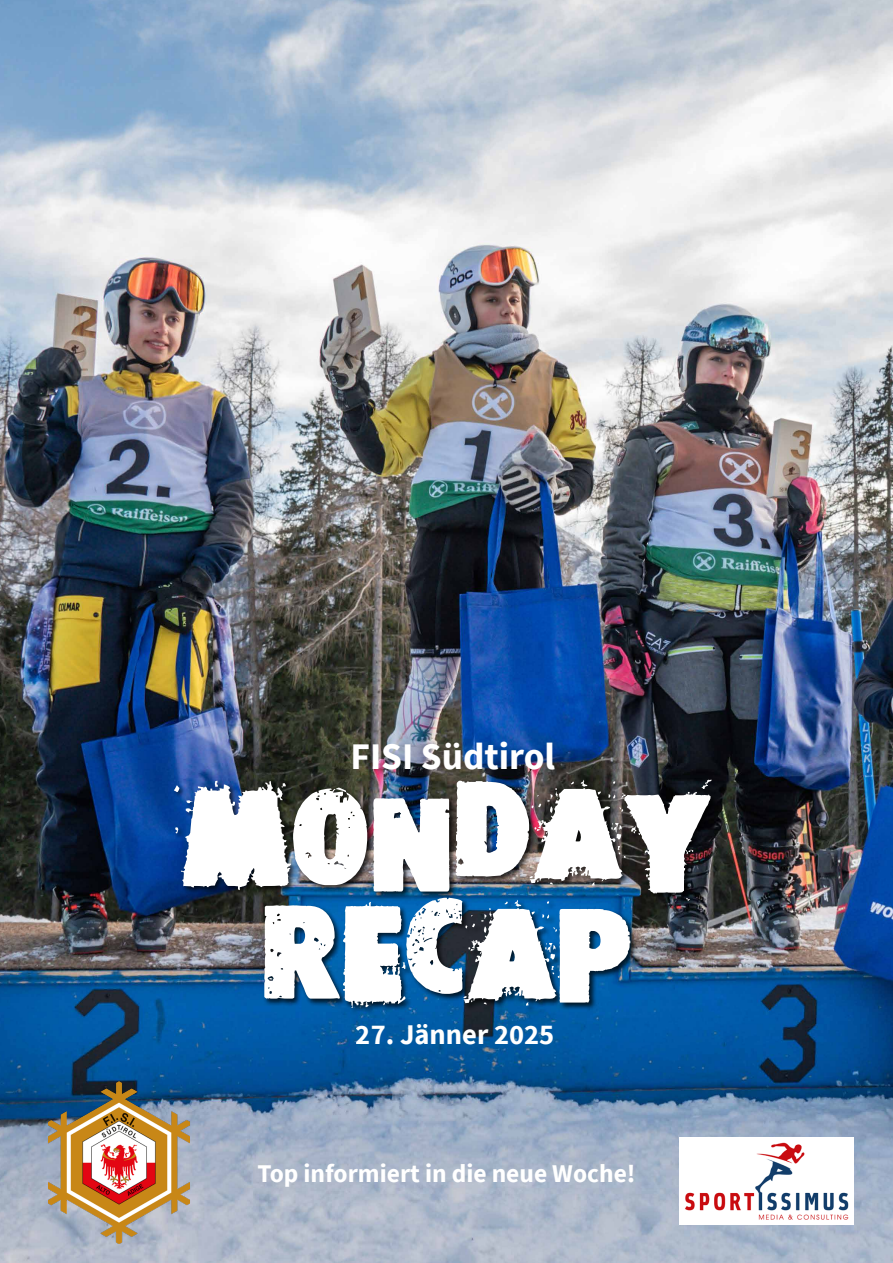
<style>
.page{position:relative;width:893px;height:1263px;background:#fff}
.page>*{position:absolute;margin:0;border:0;box-sizing:border-box;transform-origin:0 0}
.t1{font:90px/120px "Freepress";color:#fff;text-align:center}
.t2{font:700 37.5px "Source Sans Pro";color:#fff}
.t3{font:700 28.5px "Source Sans Pro";color:#fff}
.t4{font:700 25.5px "Source Sans Pro";color:#fff}
</style>
<div class="page">
<img style="left:0;top:0;width:893px;height:1263px">
<img style="left:49px;top:1081px;width:141px;height:163px">
<img style="left:679px;top:1137px;width:175px;height:87px">
<div style="left:173px;top:778px;width:546px;height:237px;background:#000;opacity:.75"></div>
<h2 class="t2" style="left:350px;top:731px;width:207px">FISI Südtirol</h2>
<h1 class="t1" style="left:181px;top:780px;width:532px">MONDAY<br>RECAP</h1>
<p class="t3" style="left:356px;top:1015px;width:200px">27. Jänner 2025</p>
<p class="t4" style="left:257px;top:1156px;width:380px">Top informiert in die neue Woche!</p>
</div>
